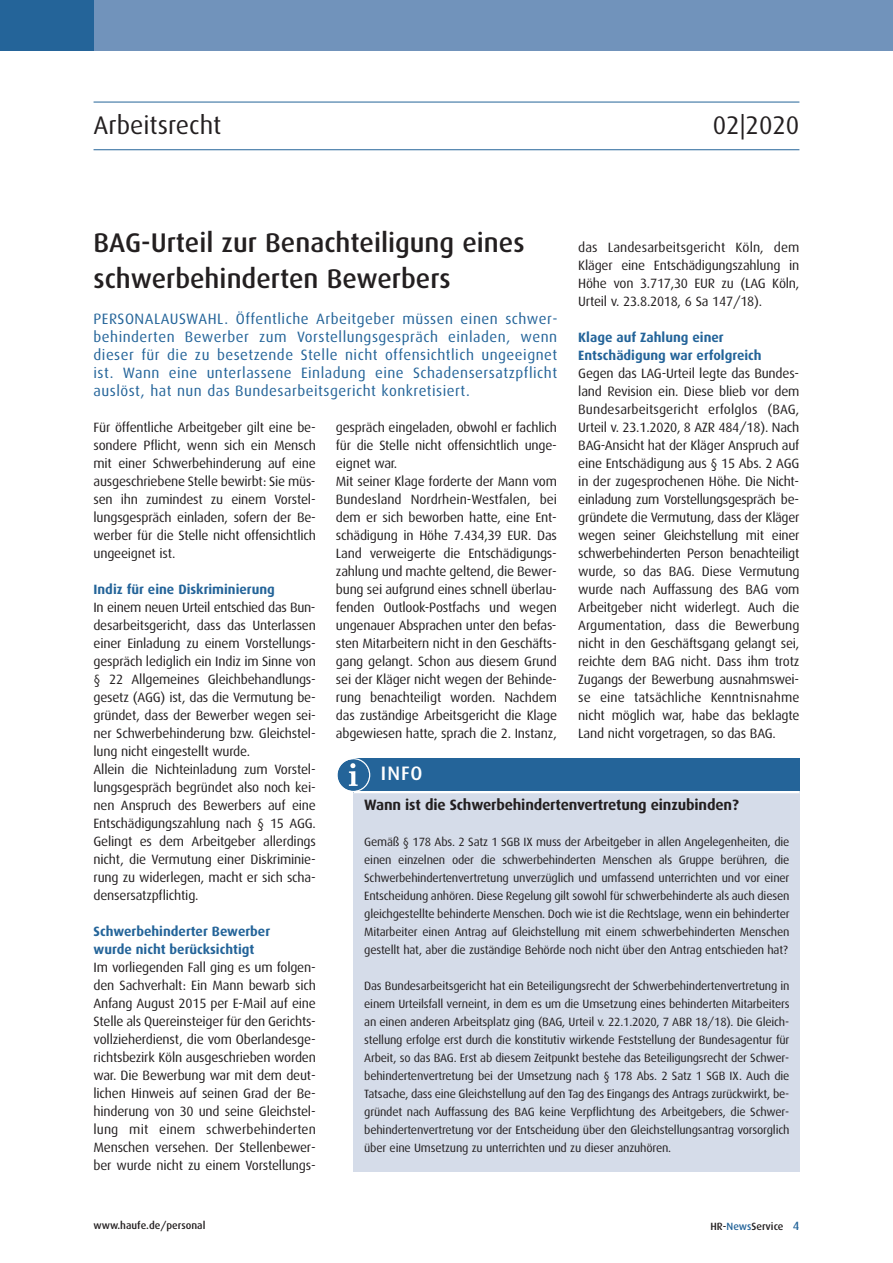
<style>
.page{position:relative;width:893px;height:1263px;background:#fff}
.page>*{position:absolute;margin:0;border:0;box-sizing:border-box;transform-origin:0 0}
.t1{font:500 27px/36px "Dax";color:#231f20}
.t2{font:25.5px "Dax";color:#231f20}
.t3{font:500 19.5px "Dax";color:#fff}
.t4{font:15px/18px "Dax";letter-spacing:.03em;color:#246499;text-align:justify}
.t5{font:700 15px "Dax";letter-spacing:-.01em;color:#231f20}
.t6{font:13.5px/18px "Dax";letter-spacing:-.015em;color:#231f20;text-align:justify}
.t7{font:700 13.5px/18px "Dax";color:#246499}
.t8{font:12px/18px "Dax";letter-spacing:-.015em;color:#231f20;text-align:justify}
.t9{font:500 10.5px "Dax";color:#231f20}
.s1{color:#246499}
.s2{font-size:12px;color:#246499}
</style>
<div class="page">
<hr style="left:94px;top:102px;width:705px;height:1px;background:#246499">
<hr style="left:94px;top:149px;width:705px;height:1px;background:#246499">
<div style="left:0;top:0;width:893px;height:51px;background:#7193bb"></div>
<div style="left:0;top:0;width:94px;height:51px;background:#246499"></div>
<div style="left:353px;top:792px;width:447px;height:379px;background:#d5dce9"></div>
<div style="left:353px;top:758px;width:447px;height:34px;background:#246499"></div>
<hr style="left:353px;top:791px;width:447px;height:2px;background:#fff">
<svg style="left:337px;top:758px;width:33px;height:33px"></svg>
<h2 class="t2" style="left:94px;top:114px;width:129px">Arbeitsrecht</h2>
<h2 class="t2" style="left:713px;top:114px;width:88px">02|2020</h2>
<h1 class="t1" style="left:94px;top:227px;width:433px">BAG-Urteil zur Benachteiligung eines schwerbehinderten Bewerbers</h1>
<p class="t6" style="left:578px;top:239px;width:223px">das Landes arbeitsgericht Köln, dem Kläger eine Ent schädigungszahlung in Höhe von 3.717,30 EUR zu (LAG Köln, Urteil v. 23.8.2018, 6 Sa 147/18).</p>
<p class="t7" style="left:578px;top:330px;width:185px">Klage auf Zahlung einer<br>Entschädigung war erfolgreich</p>
<p class="t6" style="left:578px;top:366px;width:223px">Gegen das LAG-Urteil legte das Bundes - land Revision ein. Diese blieb vor dem Bundesarbeitsgericht erfolglos (BAG, Urteil v. 23.1.2020, 8 AZR 484/18). Nach BAG-Ansicht hat der Kläger An spruch auf eine Entschädigung aus § 15 Abs. 2 AGG in der zugesprochenen Höhe. Die Nicht - einladung zum Vor stel lungs ge spräch be - gründete die Ver mu tung, dass der Kläger wegen seiner Gleich stellung mit einer schwerbehinderten Person be nach teiligt wurde, so das BAG. Diese Ver mu tung wurde nach Auffas sung des BAG vom Ar beitgeber nicht widerlegt. Auch die Argu men tation, dass die Be wer bung nicht in den Geschäfts gang ge langt sei, reichte dem BAG nicht. Dass ihm trotz Zugangs der Bewerbung ausnahmswei&shy;se eine tat säch liche Kennt nisnahme nicht möglich war, habe das beklagte Land nicht vorgetragen, so das BAG.</p>
<p class="t4" style="left:94px;top:311px;width:465px">PERSONALAUSWAHL. Öffentliche Arbeitgeber müssen einen schwer&shy;behinderten Bewerber zum Vorstellungsgespräch einladen, wenn dieser für die zu besetzende Stelle nicht offensichtlich ungeeignet ist. Wann eine unterlassene Einladung eine Schadensersatzpflicht auslöst, hat nun das Bundesarbeitsgericht konkretisiert.</p>
<p class="t6" style="left:336px;top:420px;width:223px;text-align:left">ge spräch eingeladen, obwohl er fachlich für die Stelle nicht offensichtlich unge&shy;eignet war.<br>Mit seiner Klage forderte der Mann vom Bundesland Nordrhein-Westfalen, bei dem er sich beworben hatte, eine Ent - schädigung in Höhe 7.434,39 EUR. Das Land verweigerte die Entschädigungs - zah lung und machte geltend, die Bewer - bung sei aufgrund eines schnell überlau&shy;fenden Outlook-Postfachs und wegen ungenauer Absprachen unter den befas&shy;sten Mitarbeitern nicht in den Geschäfts - gang gelangt. Schon aus diesem Grund sei der Kläger nicht wegen der Behin de - rung benachteiligt worden. Nachdem das zuständige Arbeitsgericht die Klage abgewiesen hatte, sprach die 2. Instanz,</p>
<p class="t6" style="left:94px;top:420px;width:224px">Für öffentliche Arbeitgeber gilt eine be - sondere Pflicht, wenn sich ein Mensch mit einer Schwerbehinderung auf eine ausgeschriebene Stelle bewirbt: Sie müs&shy;sen ihn zumindest zu einem Vorstel - lungs gespräch einladen, sofern der Be - werber für die Stelle nicht offensichtlich ungeeignet ist.</p>
<p class="t7" style="left:94px;top:582px;width:183px">Indiz für eine Diskriminierung</p>
<p class="t6" style="left:94px;top:600px;width:224px;text-align:left">In einem neuen Urteil entschied das Bun - des arbeitsgericht, dass das Unterlassen einer Einladung zu einem Vorstellungs - ge spräch lediglich ein Indiz im Sinne von § 22 Allgemeines Gleichbehandlungs - gesetz (AGG) ist, das die Vermutung be - gründet, dass der Bewerber wegen sei&shy;ner Schwerbehinderung bzw. Gleich stel - lung nicht eingestellt wurde.<br>Allein die Nichteinladung zum Vorstel - lungsge spräch begründet also noch kei&shy;nen An spruch des Bewerbers auf eine Entschä digungszahlung nach § 15 AGG.<br>Gelingt es dem Arbeitgeber allerdings nicht, die Vermutung einer Diskriminie - rung zu widerlegen, macht er sich scha&shy;densersatzpflichtig.</p>
<p class="t7" style="left:94px;top:924px;width:178px">Schwerbehinderter Bewerber wurde nicht berücksichtigt</p>
<p class="t6" style="left:94px;top:960px;width:224px">Im vorliegenden Fall ging es um folgen&shy;den Sach verhalt: Ein Mann bewarb sich An fang Au gust 2015 per E-Mail auf eine Stelle als Querein stei ger für den Ge richts - vollzieherdienst, die vom Ober landes ge - richtsbezirk Köln aus ge schrieben worden war. Die Bewerbung war mit dem deut - lichen Hinweis auf seinen Grad der Be - hin de rung von 30 und seine Gleich stel - lung mit einem schwerbehinderten Menschen versehen. Der Stellenbewer - ber wurde nicht zu einem Vorstel lungs -</p>
<h3 class="t3" style="left:381px;top:764px;width:43px">INFO</h3>
<p class="t5" style="left:364px;top:799px;width:376px">Wann ist die Schwerbehindertenvertretung einzubinden?</p>
<p class="t8" style="left:364px;top:834px;width:427px">Gemäß § 178 Abs. 2 Satz 1 SGB IX muss der Arbeitgeber in allen Angelegenheiten, die einen einzelnen oder die schwerbehinderten Menschen als Gruppe berühren, die Schwer behindertenvertretung unverzüglich und umfassend unterrichten und vor einer Entscheidung anhören. Diese Regelung gilt sowohl für schwerbehinderte als auch diesen gleichgestellte behinderte Menschen. Doch wie ist die Rechtslage, wenn ein behinderter Mitarbeiter einen Antrag auf Gleichstellung mit einem schwerbehinderten Menschen gestellt hat, aber die zuständige Behörde noch nicht über den Antrag entschieden hat?</p>
<p class="t8" style="left:364px;top:978px;width:427px">Das Bundesarbeitsgericht hat ein Beteiligungsrecht der Schwerbehindertenvertretung in einem Urteilsfall verneint, in dem es um die Umsetzung eines behinderten Mitarbeiters an einen anderen Arbeitsplatz ging (BAG, Urteil v. 22.1.2020, 7 ABR 18/18). Die Gleich - stellung erfolge erst durch die konstitutiv wirkende Feststellung der Bundesagentur für Arbeit, so das BAG. Erst ab diesem Zeitpunkt bestehe das Beteiligungsrecht der Schwer - behin dertenvertretung bei der Umsetzung nach § 178 Abs. 2 Satz 1 SGB IX. Auch die Tatsache, dass eine Gleichstellung auf den Tag des Eingangs des Antrags zurückwirkt, be - gründet nach Auffassung des BAG keine Verpflichtung des Arbeitgebers, die Schwer - behindertenvertretung vor der Entscheidung über den Gleichstellungsantrag vorsorglich über eine Umsetzung zu unterrichten und zu dieser anzuhören.</p>
<p class="t9" style="left:94px;top:1221px;width:113px">www.haufe.de/personal</p>
<p class="t9" style="left:710px;top:1222px;width:90px">HR-<span class="s1">News</span>Service <span class="s2">4</span></p>
</div>
